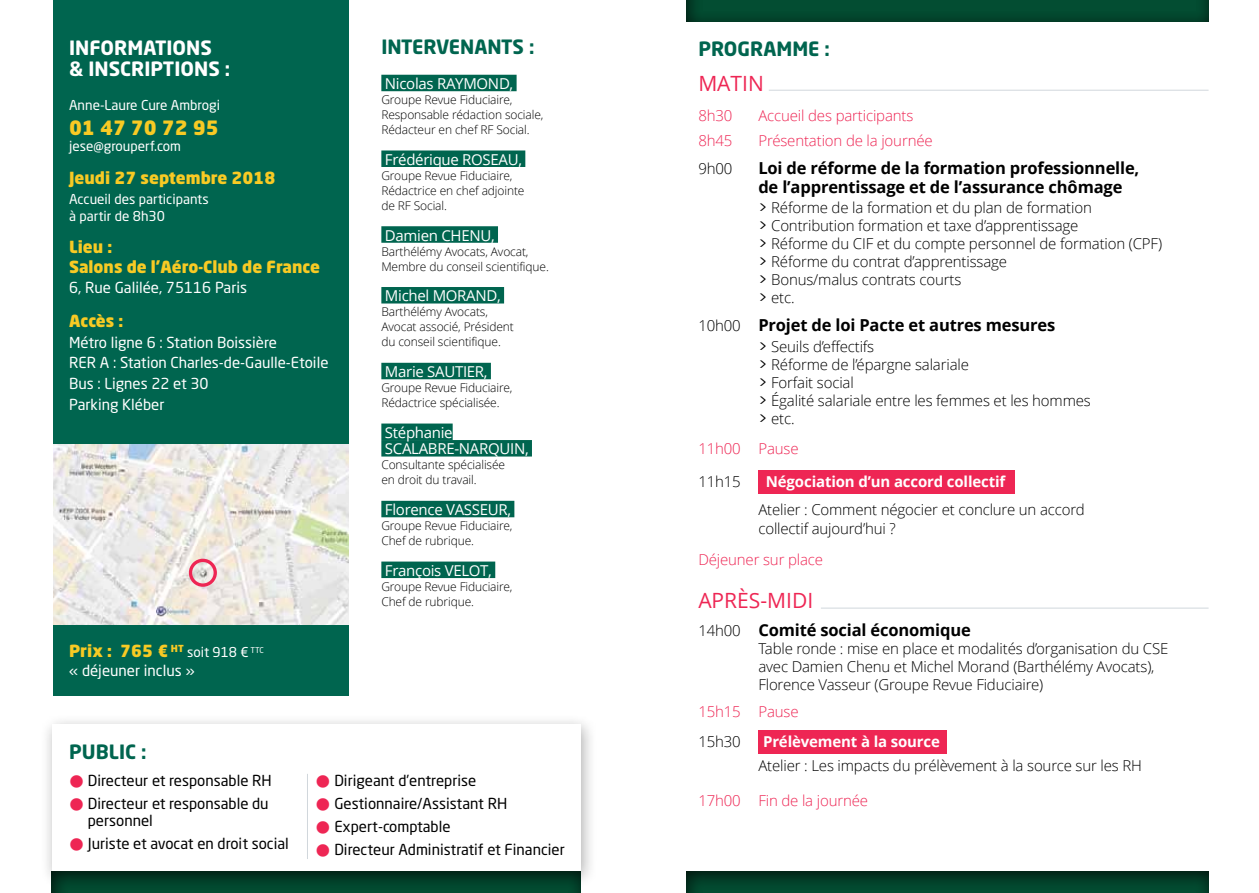
<style>
.page{position:relative;width:1259px;height:893px;background:#fff}
.page>*{position:absolute;margin:0;border:0;box-sizing:border-box;transform-origin:0 0}
.t1{font:21px "Open Sans";color:#ee2654}
.t2{font:700 19.5px "Neo Sans Std";color:#00654f}
.t3{font:700 19.5px/21px "Neo Sans Std";color:#fff}
.t4{font:900 19.5px "Neo Sans Std";color:#f8ca24}
.t5{font:700 16.5px/19.5px "Open Sans";letter-spacing:-.01em;color:#000}
.t6{font:900 16.5px/19.5px "Neo Sans Std";color:#f8ca24}
.t7{font:300 15px/18px "Open Sans";letter-spacing:-.01em;color:#000}
.t8{font:15px/16.5px "Neo Sans Std";color:#000}
.t9{font:15px/20.7px "Neo Sans Std";color:#fff}
.t10{font:15px/16.5px "Open Sans";letter-spacing:-.02em;color:#fff}
.t11{font:300 15px "Open Sans";letter-spacing:-.01em;color:#ee2654}
.t12{font:700 15px "Open Sans";letter-spacing:-.01em;color:#fff}
.t13{font:13.5px/16.5px "Neo Sans Std";color:#fff}
.t14{font:300 12px/15px "Open Sans";letter-spacing:-.01em;color:#000}
.s1{font-weight:400;font-size:13.5px;color:#fff}
.s2{font-family:"Malgun Gothic";color:#ee2654}
.s3{font-family:"Neo Sans Std";font-weight:400}
.s4{font-weight:300;font-size:15px}
</style>
<div class="page">
<div style="left:758px;top:470px;width:256px;height:24px;background:#ee2654"></div>
<div style="left:758px;top:730px;width:189px;height:24px;background:#ee2654"></div>
<div style="left:381px;top:75px;width:135px;height:16px;background:#00654f"></div>
<div style="left:381px;top:150px;width:144px;height:17px;background:#00654f"></div>
<div style="left:381px;top:226px;width:117px;height:17px;background:#00654f"></div>
<div style="left:381px;top:287px;width:123px;height:16px;background:#00654f"></div>
<div style="left:381px;top:363px;width:110px;height:16px;background:#00654f"></div>
<div style="left:381px;top:424px;width:72px;height:16px;background:#00654f"></div>
<div style="left:381px;top:440px;width:151px;height:17px;background:#00654f"></div>
<div style="left:381px;top:501px;width:133px;height:16px;background:#00654f"></div>
<div style="left:381px;top:562px;width:114px;height:16px;background:#00654f"></div>
<div style="left:40px;top:713px;width:557px;height:177px;background:#000;opacity:.3"></div>
<div style="left:52px;top:724px;width:528px;height:148px;background:#fff"></div>
<div style="left:50px;top:869px;width:531px;height:24px;background:#000;opacity:.75"></div>
<div style="left:684px;top:869px;width:525px;height:24px;background:#000;opacity:.75"></div>
<div style="left:684px;top:0;width:525px;height:21px;background:#024b30"></div>
<img style="left:53px;top:444px;width:296px;height:181px">
<div style="left:189px;top:559px;width:28px;height:28px;border:3px solid #ee2654;border-radius:50%"></div>
<hr style="left:307px;top:774px;width:1px;height:85px;background:#d1d7dc">
<hr style="left:821px;top:608px;width:387px;height:1px;background:#d1d7dc">
<hr style="left:769px;top:90px;width:439px;height:1px;background:#d1d7dc">
<div style="left:53px;top:0;width:296px;height:444px;background:#00654f"></div>
<div style="left:53px;top:625px;width:296px;height:71px;background:#00654f"></div>
<h2 class="t3" style="left:69px;top:37px;width:163px">INFORMATIONS<br>&amp; INSCRIPTIONS :</h2>
<p class="t13" style="left:69px;top:96px;width:152px">Anne-Laure Cure Ambrogi</p>
<h2 class="t4" style="left:69px;top:115px;width:151px">01 47 70 72 95</h2>
<p class="t13" style="left:69px;top:138px;width:113px">jese@grouperf.com</p>
<p class="t6" style="left:69px;top:167px;width:208px">Jeudi 27 septembre 2018</p>
<p class="t13" style="left:69px;top:191px;width:141px">Accueil des participants à partir de 8h30</p>
<p class="t6" style="left:69px;top:237px;width:252px">Lieu :<br>Salons de l’Aéro-Club de France</p>
<p class="t9" style="left:69px;top:277px;width:180px">6, Rue Galilée, 75116 Paris</p>
<p class="t6" style="left:69px;top:310px;width:56px">Accès :</p>
<p class="t9" style="left:69px;top:332px;width:261px">Métro ligne 6 : Station Boissière<br>RER A : Station Charles-de-Gaulle-Etoile<br>Bus : Lignes 22 et 30<br>Parking Kléber</p>
<p class="t6" style="left:69px;top:641px;width:187px">Prix : 765 € <sup>ht</sup> <span class="s1">soit 918 €</span> <sup>ttc</sup></p>
<p class="t9" style="left:69px;top:660px;width:127px">« déjeuner inclus »</p>
<h2 class="t2" style="left:381px;top:34px;width:93px">INTERVENAN</h2>
<h2 class="t2" style="left:501px;top:34px;width:35px">TS :</h2>
<p class="t10" style="left:385px;top:75px;width:130px">Nicolas RAYMOND,</p>
<p class="t14" style="left:381px;top:92px;width:164px">Groupe Revue Fiduciaire,<br>Responsable rédaction sociale,<br>Rédacteur en chef RF Social.</p>
<p class="t10" style="left:385px;top:151px;width:108px">Frédérique ROSEAU</p>
<p class="t10" style="left:518px;top:151px;width:5px">,</p>
<p class="t14" style="left:381px;top:168px;width:145px">Groupe Revue Fiduciaire,<br>Rédactrice en chef adjointe de RF Social.</p>
<p class="t10" style="left:385px;top:226px;width:111px">Damien CHENU,</p>
<p class="t14" style="left:381px;top:244px;width:169px">Barthélémy Avocats, Avocat,<br>Membre du conseil scientifique.</p>
<p class="t10" style="left:385px;top:287px;width:117px">Michel MORAND,</p>
<p class="t14" style="left:381px;top:305px;width:134px">Barthélémy Avocats,<br>Avocat associé, Président du conseil scientifique.</p>
<p class="t10" style="left:385px;top:363px;width:52px">Marie SAUTIER</p>
<p class="t10" style="left:484px;top:363px;width:5px">,</p>
<p class="t14" style="left:381px;top:380px;width:133px">Groupe Revue Fiduciaire,<br>Rédactrice spécialisée.</p>
<p class="t10" style="left:385px;top:424px;width:85px">Stéphanie<br>SCALABRE-NAR</p>
<p class="t10" style="left:488px;top:440px;width:42px">QUIN,</p>
<p class="t14" style="left:381px;top:458px;width:125px">Consultante spécialisée en droit du travail.</p>
<p class="t10" style="left:385px;top:501px;width:80px">Florence VASSEUR</p>
<p class="t10" style="left:507px;top:501px;width:5px">,</p>
<p class="t14" style="left:381px;top:518px;width:133px">Groupe Revue Fiduciaire,<br>Chef de rubrique.</p>
<p class="t10" style="left:385px;top:562px;width:108px">François VE LOT,</p>
<p class="t14" style="left:381px;top:579px;width:133px">Groupe Revue Fiduciaire,<br>Chef de rubrique.</p>
<h2 class="t2" style="left:69px;top:739px;width:79px">PUBLIC :</h2>
<p class="t8" style="left:69px;top:772px;width:204px"><span class="s2">●</span> Directeur et responsable RH</p>
<p class="t8" style="left:88px;top:795px;width:182px;text-indent:-19px"><span class="s2">●</span> Directeur et responsable du personnel</p>
<p class="t8" style="left:69px;top:835px;width:221px"><span class="s2">●</span> Juriste et avocat en droit social</p>
<p class="t8" style="left:316px;top:772px;width:162px"><span class="s2">●</span> Dirigeant d’entreprise</p>
<p class="t8" style="left:316px;top:795px;width:193px"><span class="s2">●</span> Gestionnaire/Assistant RH</p>
<p class="t8" style="left:316px;top:818px;width:136px"><span class="s2">●</span> Expert-comptable</p>
<p class="t8" style="left:316px;top:841px;width:251px"><span class="s2">●</span> Directeur Administratif et Financier</p>
<h2 class="t2" style="left:698px;top:36px;width:53px">PROGRA</h2>
<h2 class="t2" style="left:776px;top:36px;width:55px">MME :</h2>
<h1 class="t1" style="left:698px;top:69px;width:67px">matin</h1>
<p class="t11" style="left:698px;top:107px;width:36px">8h30</p>
<p class="t11" style="left:758px;top:107px;width:156px">Accueil des participants</p>
<p class="t11" style="left:698px;top:132px;width:36px">8h45</p>
<p class="t11" style="left:758px;top:132px;width:176px">Présentation de la journée</p>
<p class="t7" style="left:698px;top:160px;width:36px">9h00</p>
<p class="t5" style="left:758px;top:158px;width:382px">Loi de réforme de la formation professionnelle, de l’apprentissage et de l’assurance chômage</p>
<p class="t7" style="left:758px;top:199px;width:405px"><span class="s3">&gt;</span> Réforme de la formation et du plan de formation<br><span class="s3">&gt;</span> Contribution formation et taxe d’apprentissage<br><span class="s3">&gt;</span> Réforme du CIF et du compte personnel de formation (CPF) <span class="s3">&gt;</span> Réforme du contrat d’apprentissage<br><span class="s3">&gt;</span> Bonus/malus contrats courts<br><span class="s3">&gt;</span> etc.</p>
<p class="t5" style="left:698px;top:315px;width:358px"><span class="s4">10h00</span> Projet de loi Pacte et autres mesures</p>
<p class="t7" style="left:758px;top:337px;width:334px"><span class="s3">&gt;</span> Seuils d’effectifs<br><span class="s3">&gt;</span> Réforme de l’épargne salariale<br><span class="s3">&gt;</span> Forfait social<br><span class="s3">&gt;</span> égalité salariale entre les femmes et les hommes <span class="s3">&gt;</span> etc.</p>
<p class="t11" style="left:698px;top:440px;width:102px">11h00 Pause</p>
<p class="t7" style="left:698px;top:472px;width:44px">11h15</p>
<p class="t12" style="left:766px;top:470px;width:241px">Négociation d’un accord collectif</p>
<p class="t7" style="left:758px;top:500px;width:328px;line-height:19.5px">Atelier : Comment négocier et conclure un accord collectif aujourd’hui ?</p>
<p class="t11" style="left:698px;top:551px;width:126px">Déjeuner sur place</p>
<h1 class="t1" style="left:698px;top:586px;width:116px">APRÈS-MIDI</h1>
<p class="t5" style="left:698px;top:620px;width:274px"><span class="s4">14h00</span> Comité social économique</p>
<p class="t7" style="left:758px;top:640px;width:411px">Table ronde : mise en place et modalités d’organisation du CSE avec Damien Chenu et Michel Morand (Barthélémy Avocats),<br>Florence Vasseur (Groupe Revue Fiduciaire)</p>
<p class="t11" style="left:698px;top:703px;width:102px">15h15 Pause</p>
<p class="t7" style="left:698px;top:733px;width:44px">15h30</p>
<p class="t12" style="left:763px;top:731px;width:178px">Prélèvement à la source</p>
<p class="t7" style="left:758px;top:757px;width:385px">Atelier : Les impacts du prélèvement à la source sur les RH</p>
<p class="t11" style="left:698px;top:792px;width:171px">17h00 Fin de la journée</p>
</div>
